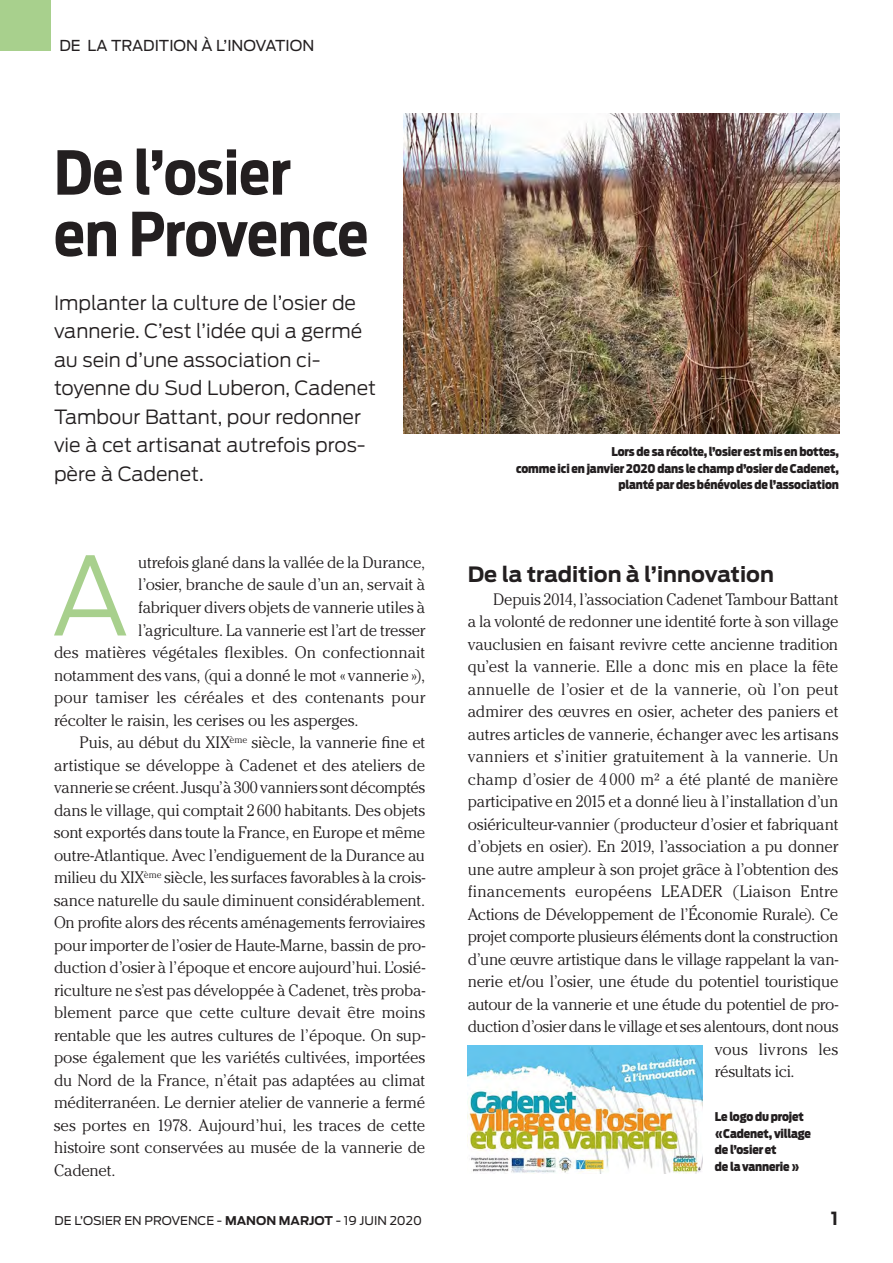
<style>
.page{position:relative;width:893px;height:1263px;background:#fff}
.page>*{position:absolute;margin:0;border:0;box-sizing:border-box;transform-origin:0 0}
.Texte-Lettrine{font:300 107.55px "Antenna";color:#a8d08d}
.t1{font:700 60px/61.5px "Antenna Cond";color:#231f20}
.t2{font:700 21px "Antenna";color:#231f20}
.t3{font:300 19.5px/28.5px "Antenna";color:#231f20}
.t4{font:700 18px "Antenna";color:#231f20}
.Texte-Lettrine-2{font:300 16.5px/22.5px "Cheltenham LT";letter-spacing:-.01em;color:#231f20;text-align:justify}
.Texte-Lettrine-3{font:300 16.5px "Cheltenham LT";letter-spacing:-.03em;color:#231f20}
.Texte-Lettrine-4{font:300 16.5px "Cheltenham LT";letter-spacing:.015em;color:#231f20}
.Texte-Lettrine-5{font:300 16.5px "Cheltenham LT";letter-spacing:.01em;color:#231f20}
.t5{font:15px "Antenna";color:#231f20}
.t6{font:900 12px/16.5px "Antenna Cond";letter-spacing:-.01em;color:#231f20;text-align:right}
.t7{font:12px "Antenna";color:#231f20}
.s1{font-weight:700}
</style>
<div class="page">
<div style="left:0;top:0;width:51px;height:51px;background:#a8d08d"></div>
<img style="left:404px;top:114px;width:435px;height:320px">
<img style="left:468px;top:1045px;width:234px;height:129px">
<p class="t5" style="left:60px;top:37px;width:256px">DE LA TRADITION À L’INOVATION</p>
<p class="t1" style="left:54px;top:142px;width:316px">De l’osier en Provence</p>
<p class="t3" style="left:54px;top:288px;width:323px">Implanter la culture de l’osier de vannerie. C’est l’idée qui a germé au sein d’une association ci&shy;toyenne du Sud Luberon, Cadenet<br>Tambour Battant, pour redonner vie à cet artisanat autrefois pros&shy;père à Cadenet.</p>
<p class="Texte-Lettrine" style="left:51px;top:532px;width:79px">A</p>
<p class="Texte-Lettrine-2" style="left:138px;top:551px;width:288px">utrefois glané dans la vallée de la Durance,</p>
<p class="Texte-Lettrine-2" style="left:138px;top:573px;width:288px">l’osier, branche de saule d’un an, servait à</p>
<p class="Texte-Lettrine-2" style="left:138px;top:596px;width:288px">fabriquer divers objets de vannerie utiles à</p>
<p class="Texte-Lettrine-2" style="left:138px;top:618px;width:288px">l’agriculture. La vannerie est l’art de tresser</p>
<p class="Texte-Lettrine-2" style="left:54px;top:641px;width:373px">des matières végétales flexibles. On confectionnait</p>
<p class="Texte-Lettrine-2" style="left:54px;top:663px;width:373px">notamment des vans, (qui a donné le mot «vannerie»),</p>
<p class="Texte-Lettrine-2" style="left:54px;top:686px;width:373px">pour tamiser les céréales et des contenants pour</p>
<p class="Texte-Lettrine-2" style="left:54px;top:708px;width:306px">récolter le raisin, les cerises ou les asperges.</p>
<p class="Texte-Lettrine-2" style="left:54px;top:731px;width:373px;text-indent:26px">Puis, au début du XIX<sup>ème</sup> siècle, la vannerie fine et artistique se développe à Cadenet et des ateliers de vannerie se créent. Jusqu’à 300 vanniers sont décomptés dans le village, qui comptait 2600 habitants. Des objets sont exportés dans toute la France, en Europe et même outre-Atlantique. Avec l’endiguement de la Durance au milieu du XIX<sup>ème</sup> siècle, les surfaces favorables à la crois&shy;sance naturelle du saule diminuent considérablement.<br>On profite alors des récents aménagements ferroviaires pour importer de l’osier de Haute-Marne, bassin de pro&shy;duction d’osier à l’époque et encore aujourd’hui. L’osié&shy;riculture ne s’est pas développée à Cadenet, très proba&shy;blement parce que cette culture devait être moins rentable que les autres cultures de l’époque. On sup&shy;pose également que les variétés cultivées, importées du Nord de la France, n’était pas adaptées au climat méditerranéen. Le dernier atelier de vannerie a fermé ses portes en 1978. Aujourd’hui, les traces de cette histoire sont conservées au musée de la vannerie de Cadenet.</p>
<p class="t6" style="left:516px;top:443px;width:324px">Lors de sa récolte, l’osier est mis en bottes,<br>comme ici en janvier 2020 dans le champ d’osier de Cadenet, planté par des bénévoles de l’association</p>
<p class="t2" style="left:468px;top:562px;width:308px">De la tradition à l’innovation</p>
<p class="Texte-Lettrine-2" style="left:493px;top:588px;width:347px">Depuis 2014, l’association Cadenet Tambour Battant</p>
<p class="Texte-Lettrine-2" style="left:468px;top:610px;width:372px">a la volonté de redonner une identité forte à son village</p>
<p class="Texte-Lettrine-2" style="left:468px;top:633px;width:372px">vauclusien en faisant revivre cette ancienne tradition</p>
<p class="Texte-Lettrine-2" style="left:468px;top:655px;width:372px">qu’est la vannerie. Elle a donc mis en place la fête</p>
<p class="Texte-Lettrine-2" style="left:468px;top:678px;width:372px">annuelle de l’osier et de la vannerie, où l’on peut</p>
<p class="Texte-Lettrine-2" style="left:468px;top:700px;width:372px">admirer des œuvres en osier, acheter des paniers et</p>
<p class="Texte-Lettrine-2" style="left:468px;top:723px;width:372px">autres articles de vannerie, échanger avec les artisans</p>
<p class="Texte-Lettrine-2" style="left:468px;top:745px;width:372px">vanniers et s’initier gratuitement à la vannerie. Un</p>
<p class="Texte-Lettrine-2" style="left:468px;top:768px;width:372px">champ d’osier de 4 000 m² a été planté de manière</p>
<p class="Texte-Lettrine-2" style="left:468px;top:790px;width:372px">participative en 2015 et a donné lieu à l’installation d’un</p>
<p class="Texte-Lettrine-2" style="left:468px;top:813px;width:372px">osiériculteur-vannier (producteur d’osier et fabriquant</p>
<p class="Texte-Lettrine-2" style="left:468px;top:835px;width:372px">d’objets en osier). En 2019, l’association a pu donner</p>
<p class="Texte-Lettrine-2" style="left:468px;top:858px;width:372px">une autre ampleur à son projet grâce à l’obtention des</p>
<p class="Texte-Lettrine-4" style="left:468px;top:882px;width:372px">financements européens LEADER (Liaison Entre</p>
<p class="Texte-Lettrine-2" style="left:468px;top:903px;width:372px">Actions de Développement de l’Économie Rurale). Ce</p>
<p class="Texte-Lettrine-3" style="left:468px;top:927px;width:372px">projet comporte plusieurs éléments dont la construction</p>
<p class="Texte-Lettrine-2" style="left:468px;top:948px;width:372px">d’une œuvre artistique dans le village rappelant la van-</p>
<p class="Texte-Lettrine-2" style="left:468px;top:970px;width:372px">nerie et/ou l’osier, une étude du potentiel touristique</p>
<p class="Texte-Lettrine-2" style="left:468px;top:993px;width:372px">autour de la vannerie et une étude du potentiel de pro-</p>
<p class="Texte-Lettrine-2" style="left:468px;top:1015px;width:372px">duction d’osier dans le village et ses alentours, dont nous</p>
<p class="Texte-Lettrine-5" style="left:715px;top:1040px;width:125px">vous livrons les</p>
<p class="Texte-Lettrine-2" style="left:715px;top:1060px;width:81px">résultats ici.</p>
<p class="t6" style="left:715px;top:1109px;width:98px;text-align:left">Le logo du projet «Cadenet, village de l’osier et<br>de la vannerie»</p>
<p class="t7" style="left:55px;top:1214px;width:369px">DE L’OSIER EN PROVENCE - <span class="s1">MANON MARJOT</span> - 19 JUIN 2020</p>
<p class="t4" style="left:831px;top:1208px;width:9px">1</p>
</div>
